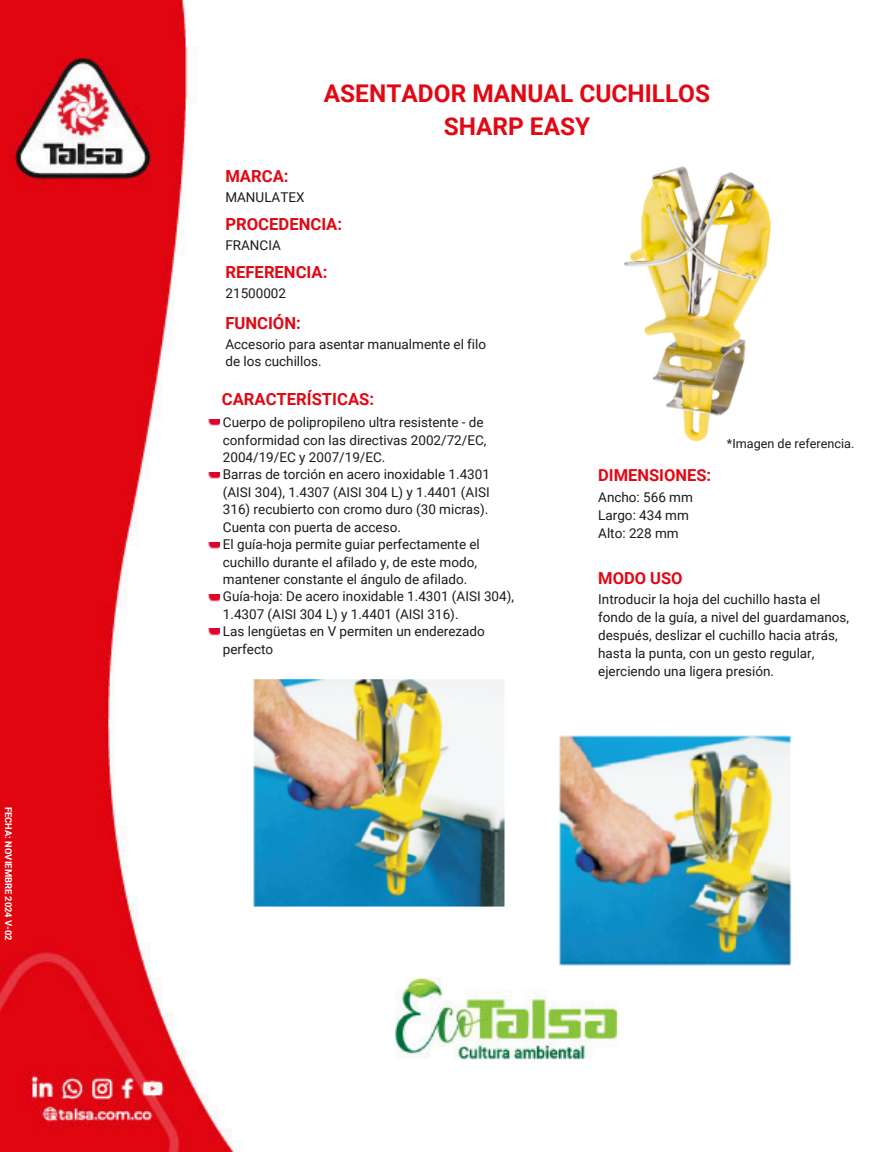
<style>
.page{position:relative;width:890px;height:1152px;background:#fff}
.page>*{position:absolute;margin:0;border:0;box-sizing:border-box;transform-origin:0 0}
.t1{font:700 24.45px/33.8px "Roboto";color:#e10814;text-align:center}
.t2{font:700 16.65px "Roboto";color:#e10814}
.t3{font:700 16.5px "Roboto";color:#e10814}
.t4{font:13.5px/17.4px "Roboto";color:#161c1f}
.t5{font:12.6px "Roboto";color:#161c1f}
.t6{font:700 9.38px "Roboto";color:#fff}
</style>
<div class="page">
<img style="left:0;top:0;width:618px;height:1152px">
<div style="left:527px;top:361px;width:43px;height:43px;background:#fff"></div>
<img style="left:612px;top:162px;width:159px;height:289px">
<svg style="left:209px;top:420px;width:11px;height:7px"></svg>
<svg style="left:209px;top:472px;width:11px;height:8px"></svg>
<svg style="left:209px;top:542px;width:11px;height:8px"></svg>
<svg style="left:209px;top:595px;width:11px;height:7px"></svg>
<svg style="left:209px;top:629px;width:11px;height:7px"></svg>
<img style="left:236px;top:671px;width:293px;height:242px">
<img style="left:557px;top:731px;width:235px;height:238px">
<p class="t6" style="left:14px;top:807px;width:135px;rotate:90deg">FECHA: NOVIEMBRE 2024 V-02</p>
<h6 class="t2" style="left:225px;top:167px;width:65px">MARCA:</h6>
<h6 class="t4" style="left:225px;top:188px;width:81px">MANULATEX</h6>
<p class="t1" style="left:324px;top:76px;width:388px">ASENTADOR MANUAL CUCHILLOS<br>SHARP EASY</p>
<p class="t2" style="left:225px;top:214px;width:118px">PROCEDENCIA:</p>
<p class="t4" style="left:225px;top:237px;width:57px">FRANCIA</p>
<h6 class="t2" style="left:225px;top:262px;width:103px">REFERENCIA:</h6>
<h6 class="t4" style="left:225px;top:285px;width:62px">21500002</h6>
<p class="t2" style="left:225px;top:314px;width:77px">FUNCIÓN:</p>
<p class="t4" style="left:225px;top:336px;width:262px">Accesorio para asentar manualmente el filo de los cuchillos.</p>
<h5 class="t2" style="left:222px;top:390px;width:154px">CARACTERÍSTICAS:</h5>
<h3 class="t4" style="left:223px;top:414px;width:293px">Cuerpo de polipropileno ultra resistente - de conformidad con las directivas 2002/72/EC, 2004/19/EC y 2007/19/EC.<br>Barras de torción en acero inoxidable 1.4301 (AISI 304), 1.4307 (AISI 304 L) y 1.4401 (AISI 316) recubierto con cromo duro (30 micras).<br>Cuenta con puerta de acceso.<br>El guía-hoja permite guiar perfectamente el cuchillo durante el afilado y, de este modo, mantener constante el ángulo de afilado.<br>Guía-hoja: De acero inoxidable 1.4301 (AISI 304), 1.4307 (AISI 304 L) y 1.4401 (AISI 316).<br>Las lengüetas en V permiten un enderezado perfecto</h3>
<h4 class="t5" style="left:727px;top:436px;width:129px">*Imagen de referencia.</h4>
<p class="t3" style="left:598px;top:466px;width:114px">DIMENSIONES:</p>
<p class="t4" style="left:598px;top:488px;width:96px;line-height:18px">Ancho: 566 mm<br>Largo: 434 mm<br>Alto: 228 mm</p>
<p class="t3" style="left:598px;top:569px;width:86px">MODO USO</p>
<p class="t4" style="left:598px;top:591px;width:252px;line-height:18px">Introducir la hoja del cuchillo hasta el fondo de la guía, a nivel del guardamanos, después, deslizar el cuchillo hacia atrás, hasta la punta, con un gesto regular, ejerciendo una ligera presión.</p>
</div>
